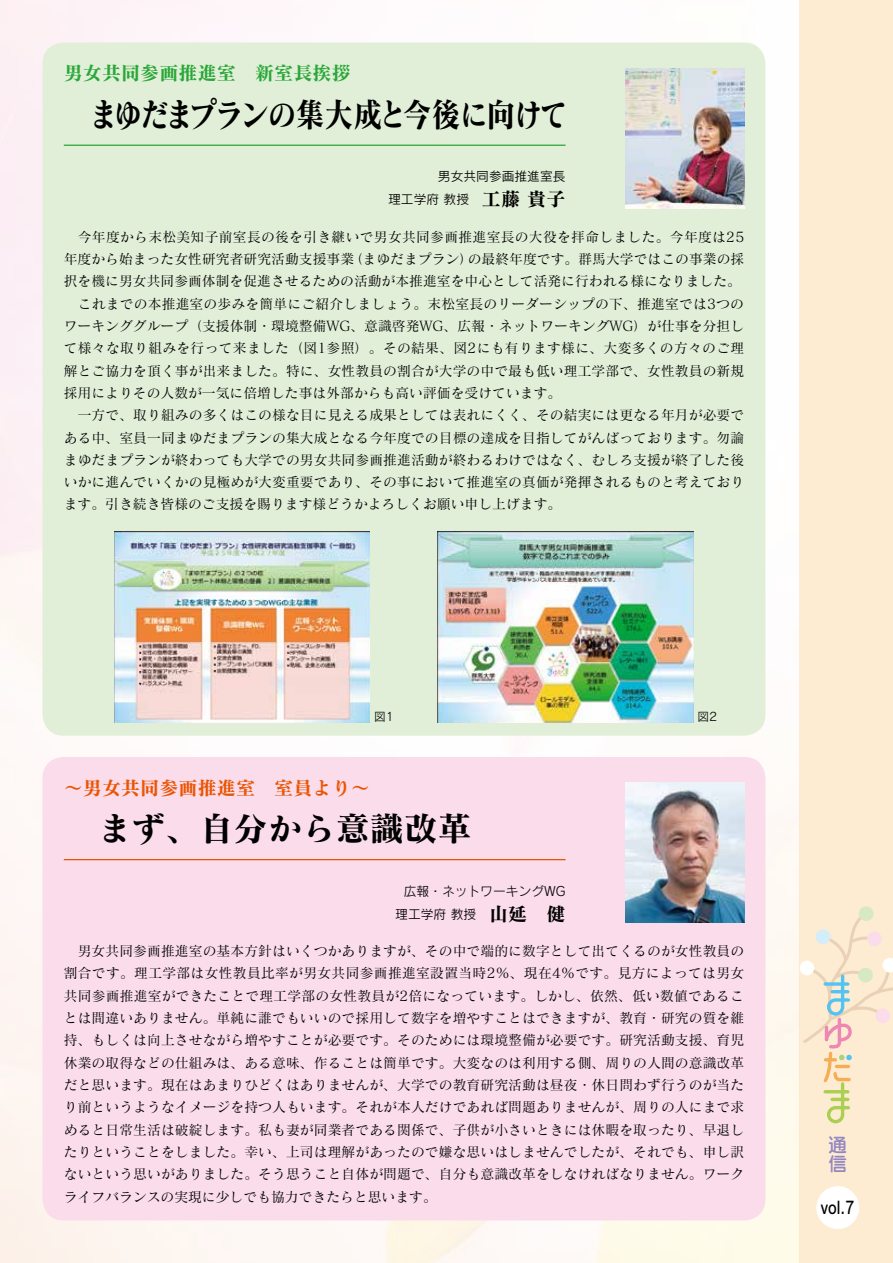
<style>
.page{position:relative;width:893px;height:1263px;background:#fff}
.page>*{position:absolute;margin:0;border:0;box-sizing:border-box;transform-origin:0 0}
.t1{font:34.05px "Matisse Pro B";letter-spacing:-.06em;color:#000;scale:.85 1}
.t2{font:34.05px "Matisse Pro B";color:#000}
.t3{font:19.2px "Matisse Pro B";color:#ea5504}
.t4{font:19.2px "Matisse Pro B";color:#2aa738}
.t5{font:19.2px "Seurat Pro DB";color:#9387bf}
.t6{font:16.95px "Rodin Pro DB";color:#000;scale:.8 1}
.t7{font:13.8px/22.4px "Matisse Pro M";letter-spacing:.005em;color:#000}
.t8{font:12.75px/22.8px "Rodin Pro M";color:#000;text-align:right}
.t9{font:11.7px "Rodin Pro M";color:#000}
.s1{font-family:"Matisse Pro B";font-size:19.2px}
</style>
<div class="page">
<div style="left:799px;top:0;width:94px;height:1263px;background:#feecd2"></div>
<div style="left:817px;top:1186px;width:42px;height:43px;background:#fef4e6;border-radius:50%"></div>
<div style="left:800px;top:961px;width:14px;height:14px;background:#fff;border-radius:50%"></div>
<div style="left:859px;top:906px;width:14px;height:15px;background:#d6e9c4;border-radius:50%"></div>
<hr style="left:841px;top:1084px;width:3px;height:30px;background:#aacf52">
<hr style="left:825px;top:1090px;width:23px;height:3px;background:#aacf52">
<hr style="left:832px;top:1098px;width:16px;height:3px;background:#aacf52">
<svg style="left:827px;top:1104px;width:23px;height:20px"></svg>
<svg style="left:802px;top:910px;width:91px;height:175px"></svg>
<div style="left:816px;top:1186px;width:43px;height:43px;background:#fff;border-radius:50%"></div>
<img style="left:0;top:0;width:799px;height:1263px">
<div style="left:43px;top:43px;width:722px;height:693px;background:#e1efd8;border-radius:21px"></div>
<div style="left:43px;top:757px;width:722px;height:463px;background:#fadcea;border-radius:21px"></div>
<hr style="left:64px;top:145px;width:502px;height:1px;background:#2aa738">
<hr style="left:64px;top:859px;width:502px;height:1px;background:#ea5504">
<img style="left:625px;top:68px;width:119px;height:140px">
<img style="left:625px;top:782px;width:119px;height:141px">
<img style="left:115px;top:531px;width:255px;height:192px">
<img style="left:438px;top:531px;width:255px;height:192px">
<h2 class="t4" style="left:64px;top:61px;width:289px">男女共同参画推進室　新室長挨拶</h2>
<h1 class="t1" style="left:64px;top:92px;width:595px">　まゆだまプランの集大成と今後に向けて</h1>
<p class="t8" style="left:388px;top:165px;width:179px">男女共同参画推進室長<br>理工学府 教授　<span class="s1">工藤 貴子</span></p>
<p class="t7" style="left:64px;top:225px;width:682px">　今年度から末松美知子前室長の後を引き継いで男女共同参画推進室長の大役を拝命しました。今年度は25年度から始まった女性研究者研究活動支援事業（まゆだまプラン）の最終年度です。群馬大学ではこの事業の採択を機に男女共同参画体制を促進させるための活動が本推進室を中心として活発に行われる様になりました。　これまでの本推進室の歩みを簡単にご紹介しましょう。末松室長のリーダーシップの下、推進室では3つのワーキンググループ（支援体制・環境整備WG、意識啓発WG、広報・ネットワーキングWG）が仕事を分担して様々な取り組みを行って来ました（図1参照）。その結果、図2にも有ります様に、大変多くの方々のご理解とご協力を頂く事が出来ました。特に、女性教員の割合が大学の中で最も低い理工学部で、女性教員の新規採用によりその人数が一気に倍増した事は外部からも高い評価を受けています。<br>　一方で、取り組みの多くはこの様な目に見える成果としては表れにくく、その結実には更なる年月が必要である中、室員一同まゆだまプランの集大成となる今年度での目標の達成を目指してがんばっております。勿論まゆだまプランが終わっても大学での男女共同参画推進活動が終わるわけではなく、むしろ支援が終了した後いかに進んでいくかの見極めが大変重要であり、その事において推進室の真価が発揮されるものと考えております。引き続き皆様のご支援を賜ります様どうかよろしくお願い申し上げます。</p>
<p class="t9" style="left:374px;top:709px;width:21px">図1</p>
<p class="t9" style="left:697px;top:709px;width:21px">図2</p>
<h2 class="t3" style="left:64px;top:775px;width:308px">〜男女共同参画推進室　室員より〜</h2>
<h1 class="t2" style="left:64px;top:806px;width:410px">　まず、自分から意識改革</h1>
<p class="t8" style="left:395px;top:879px;width:172px">広報・ネットワーキングWG理工学府 教授　<span class="s1">山延　健</span></p>
<p class="t7" style="left:64px;top:939px;width:682px;text-align:justify">　男女共同参画推進室の基本方針はいくつかありますが、その中で端的に数字として出てくるのが女性教員の割合です。理工学部は女性教員比率が男女共同参画推進室設置当時2%、現在4%です。見方によっては男女共同参画推進室ができたことで理工学部の女性教員が2倍になっています。しかし、依然、低い数値であることは間違いありません。単純に誰でもいいので採用して数字を増やすことはできますが、教育・研究の質を維持、もしくは向上させながら増やすことが必要です。そのためには環境整備が必要です。研究活動支援、育児休業の取得などの仕組みは、ある意味、作ることは簡単です。大変なのは利用する側、周りの人間の意識改革だと思います。現在はあまりひどくはありませんが、大学での教育研究活動は昼夜・休日問わず行うのが当たり前というようなイメージを持つ人もいます。それが本人だけであれば問題ありませんが、周りの人にまで求めると日常生活は破綻します。私も妻が同業者である関係で、子供が小さいときには休暇を取ったり、早退したりということをしました。幸い、上司は理解があったので嫌な思いはしませんでしたが、それでも、申し訳ないという思いがありました。そう思うこと自体が問題で、自分も意識改革をしなければなりません。ワークライフバランスの実現に少しでも協力できたらと思います。</p>
<h2 class="t5" style="left:828px;top:1132px;width:21px">通</h2>
<h2 class="t5" style="left:828px;top:1151px;width:21px">信</h2>
<p class="t6" style="left:845px;top:1196px;width:13px">6</p>
<p class="t6" style="left:821px;top:1196px;width:44px">vol.7</p>
</div>
